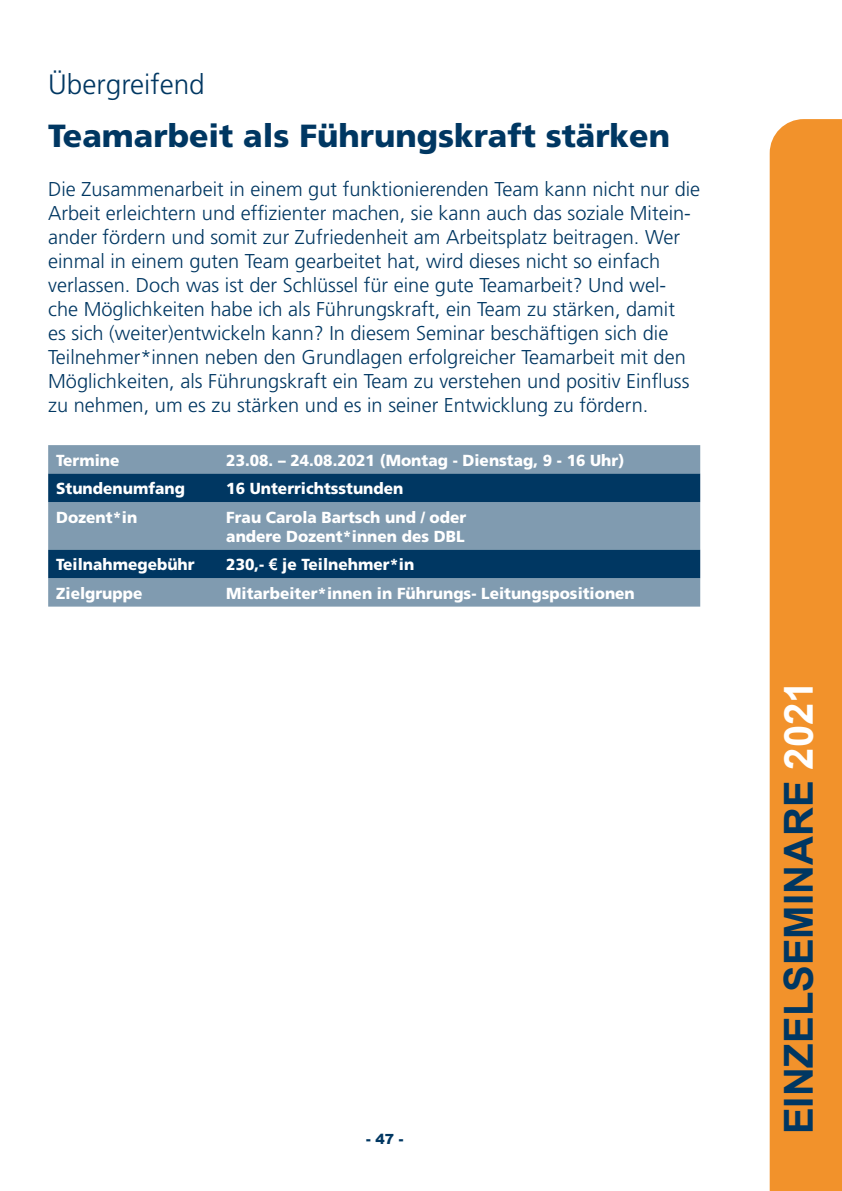
<style>
.page{position:relative;width:842px;height:1191px;background:#fff}
.page>*{position:absolute;margin:0;border:0;box-sizing:border-box;transform-origin:0 0}
.t1{font:700 40px "Arial";color:#003762}
.t2{font:900 32px "Frutiger";color:#003762}
.t3{font:300 28px "Frutiger";color:#003762}
.t4{font:300 20px/24px "Frutiger";color:#003762}
.t5{font:900 16px/19.2px "Frutiger";color:#fff;scale:.96 1}
.t6{font:900 14px "Arial";color:#003762}
.s1{font-family:"Arial";font-weight:700}
.s2{color:#fff}
</style>
<div class="page">
<div style="left:770px;top:119px;width:72px;height:1072px;background:#f2922b"></div>
<div style="left:48px;top:445px;width:652px;height:161px;background:#809bb0"></div>
<svg style="left:48px;top:473px;width:652px;height:105px;background:#3b6586"></svg>
<h3 class="t3" style="left:48px;top:68px;width:158px">Übergreifend</h3>
<h2 class="t2" style="left:48px;top:116px;width:623px">Teamarbeit als Führungskraft stärken</h2>
<p class="t4" style="left:48px;top:177px;width:653px">Die Zusammenarbeit in einem gut funktionierenden Team kann nicht nur die Arbeit erleichtern und effizienter machen, sie kann auch das soziale Mitein&shy;ander fördern und somit zur Zufriedenheit am Arbeitsplatz beitragen. Wer einmal in einem guten Team gearbeitet hat, wird dieses nicht so einfach verlassen. Doch was ist der Schlüssel für eine gute Teamarbeit? Und wel&shy;che Möglichkeiten habe ich als Führungskraft, ein Team zu stärken, damit<br>es sich (weiter)entwickeln kann? In diesem Seminar beschäftigen sich die Teilnehmer*innen neben den Grundlagen erfolgreicher Teamarbeit mit den Möglichkeiten, als Führungskraft ein Team zu verstehen und positiv Einfluss zu nehmen, um es zu stärken und es in seiner Entwicklung zu fördern.</p>
<p class="t5" style="left:56px;top:450px;width:67px">Termine</p>
<p class="t5" style="left:226px;top:450px;width:416px">23.08. – 24.08.2021 (Montag - Dienstag, 9 - 16 Uhr)</p>
<p class="t5" style="left:56px;top:478px;width:136px">Stundenumfang</p>
<p class="t5" style="left:226px;top:478px;width:186px">16 Unterrichtsstunden</p>
<p class="t5" style="left:56px;top:507px;width:86px">Dozent*in</p>
<p class="t5" style="left:226px;top:507px;width:252px">Frau Carola Bartsch und / oder andere Dozent*innen des DBL</p>
<p class="t5" style="left:56px;top:554px;width:146px">Teilnahmegebühr</p>
<p class="t5" style="left:226px;top:554px;width:197px">230,- <span class="s1">€</span> je Teilnehmer*in</p>
<p class="t5" style="left:56px;top:583px;width:91px">Zielgruppe</p>
<p class="t5" style="left:226px;top:583px;width:427px">Mitarbeiter*innen in Führungs- Leitungspositionen</p>
<p class="t6" style="left:366px;top:1129px;width:39px">- 47 -</p>
<h1 class="t1" style="left:772px;top:1134px;width:455px;rotate:-90deg">EINZELSEMINARE <span class="s2">2021</span></h1>
</div>
